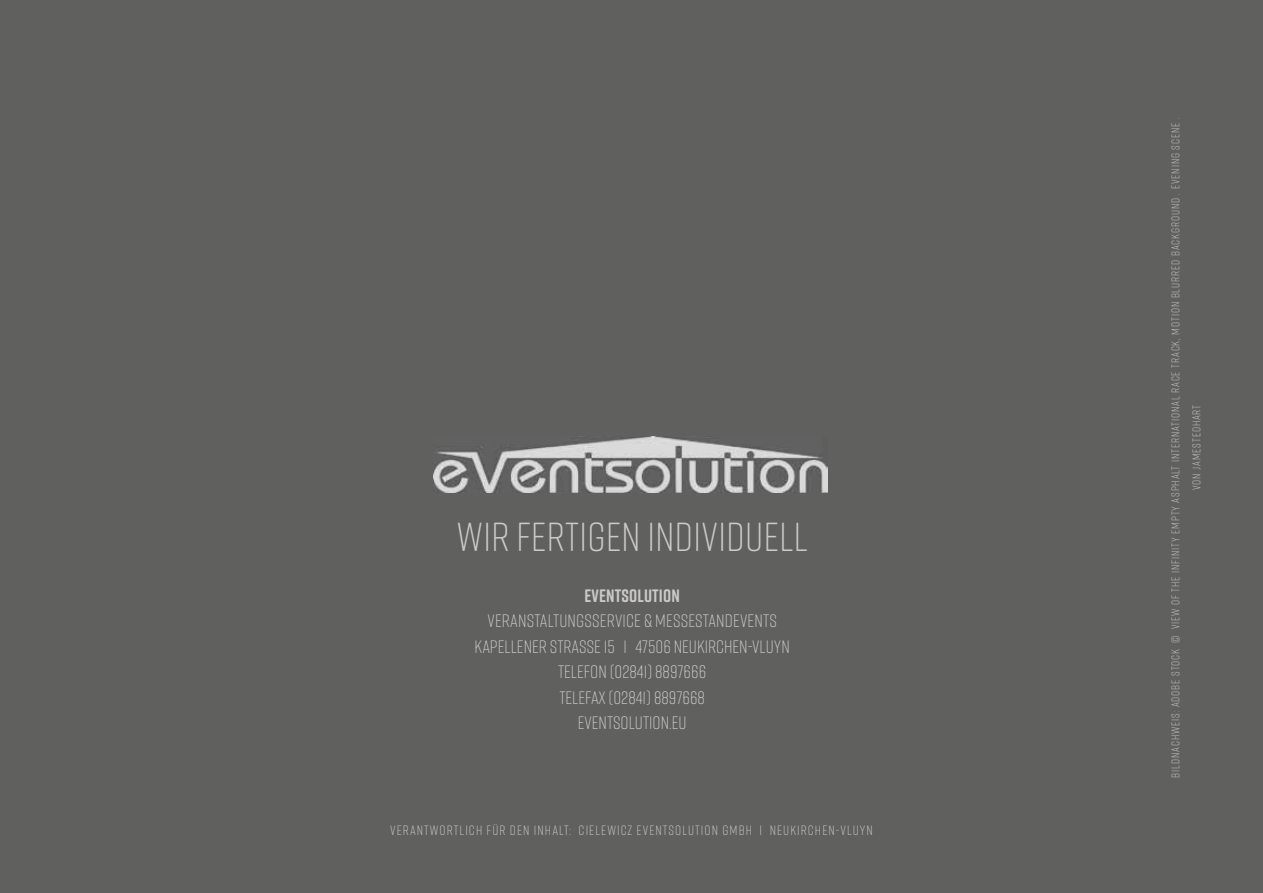
<style>
.page{position:relative;width:1263px;height:893px;background:#60605f}
.page>*{position:absolute;margin:0;border:0;box-sizing:border-box;transform-origin:0 0}
.t1{font:300 40.5px "Rift Soft";letter-spacing:.01em;color:#cbc9c9}
.t2{font:300 18px/25.5px "Rift Soft";color:#cbc9c9;text-align:center}
.t3{font:700 18px "Rift Soft";letter-spacing:.01em;color:#cbc9c9}
.t4{font:300 13.5px "Rift Soft";letter-spacing:.08em;color:#cbc9c9}
.t5{font:300 11.25px/21px "Rift Soft";letter-spacing:.08em;color:#cbc9c9;text-align:center}
</style>
<div class="page">
<img style="left:434px;top:436px;width:393px;height:56px">
<h1 class="t1" style="left:457px;top:509px;width:352px">WIR FERTIGEN INDIVIDUELL</h1>
<p class="t3" style="left:584px;top:582px;width:97px">EVENTSOLUTION</p>
<p class="t2" style="left:475px;top:607px;width:317px">VERANSTALTUNGSSERVICE &amp; MESSESTANDEVENTS<br>KAPELLENER STRAßE 15 I 47506 NEUKIRCHEN-VLUYN<br>TELEFON (02841) 8897666<br>TELEFAX (02841) 8897668<br>EVENTSOLUTION.EU</p>
<p class="t4" style="left:390px;top:821px;width:484px">VERANTWORTLICH FÜR DEN INHALT: CIELEWICZ EVENTSOLUTION GMBH I NEUKIRCHEN-VLUYN</p>
<p class="t5" style="left:1164px;top:778px;width:662px;rotate:-90deg">BILDNACHWEIS: ADOBE STOCK © VIEW OF THE INFINITY EMPTY ASPHALT INTERNATIONAL RACE TRACK, MOTION BLURRED BACKGROUND . EVENING SCENE .<br>VON JAMESTEOHART</p>
</div>
